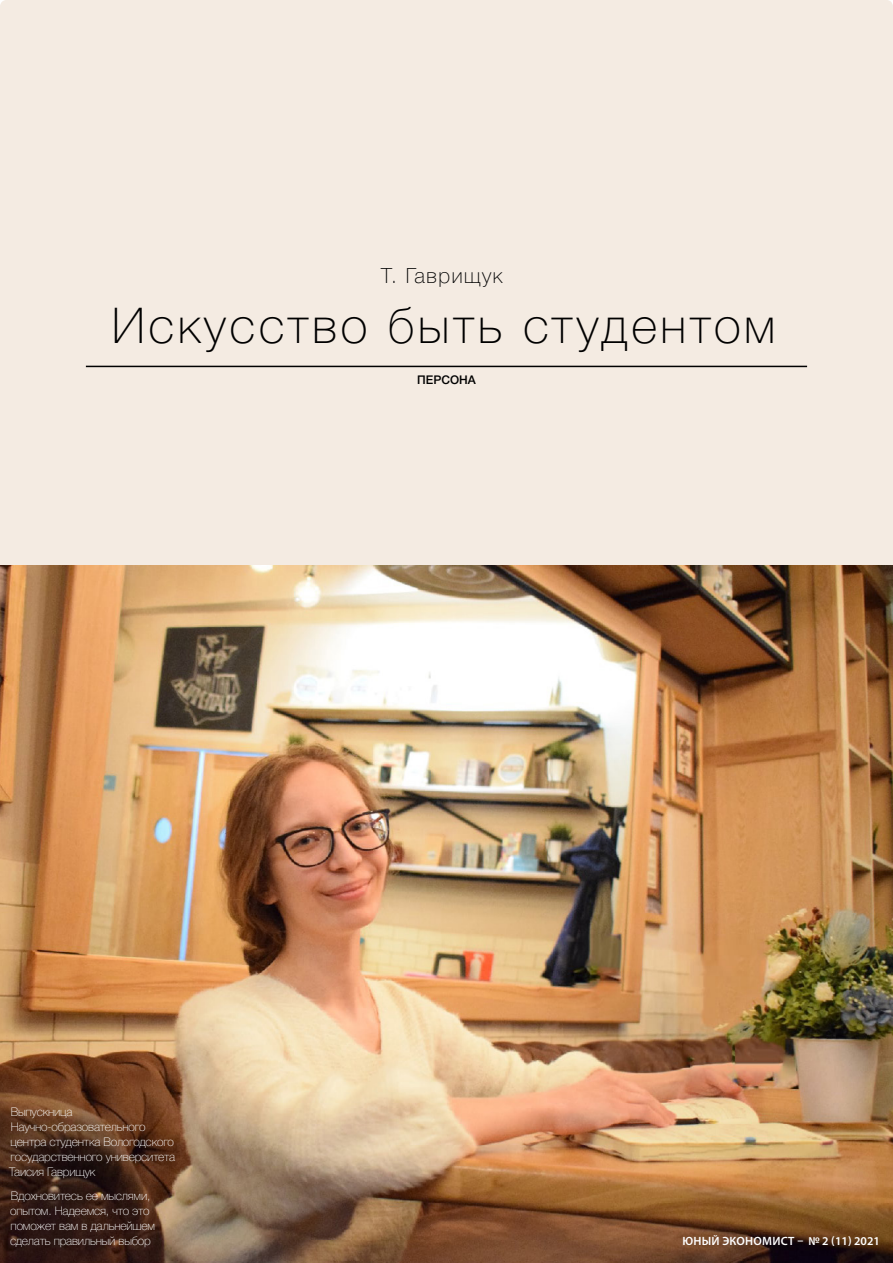
<style>
.page{position:relative;width:893px;height:1263px;background:#f4ebe2}
.page>*{position:absolute;margin:0;border:0;box-sizing:border-box;transform-origin:0 0}
.t1{font:100 49.5px "Helvetica Neue Cyr";letter-spacing:.07em;color:#000}
.t2{font:100 21px "Helvetica Neue Cyr";letter-spacing:.07em;color:#000}
.t3{font:100 12px/15px "Helvetica Neue Cyr";letter-spacing:-.015em;color:#fff}
.t4{font:600 12px "Myriad Pro";letter-spacing:.02em;color:#fff}
.t5{font:500 12px "Helvetica Neue Cyr";color:#000}
</style>
<div class="page">
<img style="left:0;top:566px;width:893px;height:697px">
<hr style="left:86px;top:366px;width:721px;height:1px;background:#000">
<h2 class="t2" style="left:381px;top:264px;width:123px">Т. Гаврищук</h2>
<h1 class="t1" style="left:112px;top:298px;width:665px">Искусство быть студентом</h1>
<p class="t5" style="left:417px;top:373px;width:60px">ПЕРСОНА</p>
<p class="t3" style="left:9px;top:1105px;width:167px">Выпускница<br>Научно-образовательного центра студентка Вологодского государственного университета<br>Таисия Гаврищук</p>
<p class="t3" style="left:10px;top:1188px;width:147px">Вдохновитесь ее мыслями, опытом. Надеемся, что это поможет вам в дальнейшем сделать правильный выбор</p>
<p class="t4" style="left:682px;top:1233px;width:199px">ЮНЫЙ ЭКОНОМИСТ – № 2 (11) 2021</p>
</div>
